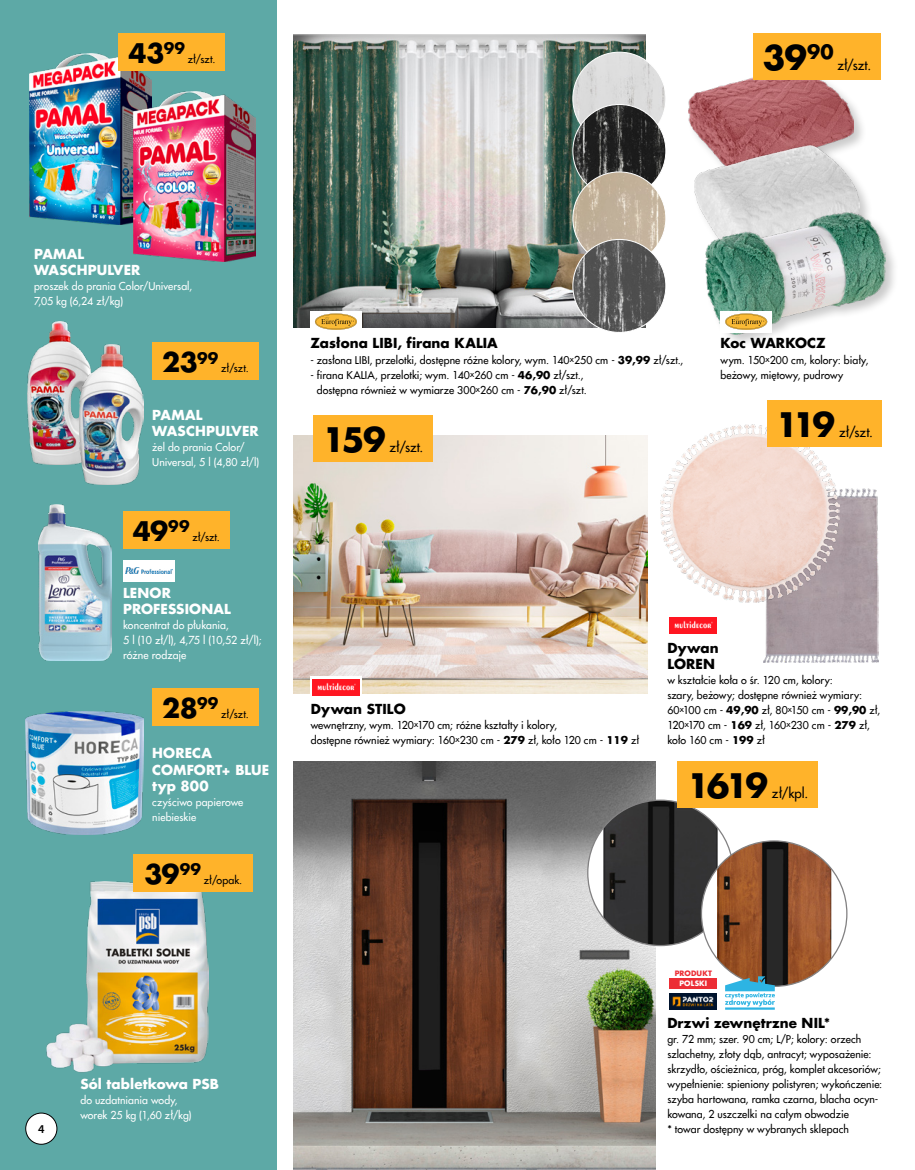
<style>
.page{position:relative;width:915px;height:1170px;background:#fff}
.page>*{position:absolute;margin:0;border:0;box-sizing:border-box;transform-origin:0 0}
.t1{font:700 33px "Futura Pl";letter-spacing:-.09em;color:#000}
.t2{font:700 26.4px "Futura Pl";letter-spacing:-.02em;color:#000}
.t3{font:700 15.45px "Futura Pl";color:#000}
.t4{font:700 13.5px/16.2px "Futura Pl";letter-spacing:.01em;color:#fff}
.t5{font:700 13.5px/16.2px "Futura Pl";letter-spacing:.01em;color:#000}
.t6{font:13.2px "Futura Pl";letter-spacing:.01em;color:#000}
.t7{font:600 12px "Myriad Pro";color:#000}
.t8{font:10.65px/15.1px "Futura Pl";color:#fff}
.t9{font:10.5px/15px "Futura Pl";letter-spacing:.005em;color:#000}
.t10{font:10.5px/15px "Futura Pl";letter-spacing:.005em;color:#fff}
.t11{font:700 7.2px "Futura Pl";letter-spacing:.02em;color:#ec2d35}
.t12{font:700 7.2px "Futura Pl";letter-spacing:.02em;color:#fff}
.s1{font-size:8.4px}
.s2{font-weight:700}
</style>
<div class="page">
<div style="left:0;top:0;width:277px;height:1169px;background:#5da9a6"></div>
<img style="left:294px;top:436px;width:353px;height:257px">
<img style="left:763px;top:489px;width:114px;height:174px">
<img style="left:660px;top:424px;width:179px;height:178px">
<div style="left:686px;top:68px;width:180px;height:117px;background:#000;opacity:.21"></div>
<img style="left:688px;top:70px;width:165px;height:101px">
<div style="left:692px;top:144px;width:181px;height:124px;background:#000;opacity:.21"></div>
<img style="left:694px;top:146px;width:165px;height:108px">
<div style="left:704px;top:211px;width:194px;height:137px;background:#000;opacity:.21"></div>
<img style="left:705px;top:213px;width:180px;height:121px">
<img style="left:294px;top:34px;width:351px;height:293px">
<img style="left:572px;top:52px;width:93px;height:93px;border-radius:46px">
<img style="left:572px;top:104px;width:93px;height:93px;border-radius:46px">
<img style="left:572px;top:172px;width:93px;height:93px;border-radius:46px">
<img style="left:572px;top:239px;width:93px;height:93px;border-radius:46px">
<img style="left:30px;top:54px;width:121px;height:171px">
<img style="left:134px;top:91px;width:121px;height:171px">
<img style="left:28px;top:321px;width:51px;height:144px">
<img style="left:38px;top:504px;width:74px;height:156px">
<img style="left:25px;top:711px;width:118px;height:123px">
<img style="left:79px;top:345px;width:64px;height:140px">
<img style="left:294px;top:761px;width:361px;height:408px">
<img style="left:46px;top:881px;width:162px;height:191px">
<svg style="left:587px;top:800px;width:146px;height:145px"></svg>
<img style="left:603px;top:800px;width:114px;height:145px">
<div style="left:701px;top:840px;width:145px;height:146px;background:#fff;border-radius:50%"></div>
<img style="left:716px;top:840px;width:115px;height:146px">
<div style="left:720px;top:311px;width:51px;height:21px;background:#fff"></div>
<svg style="left:725px;top:313px;width:42px;height:17px"></svg>
<div style="left:310px;top:311px;width:51px;height:21px;background:#fff"></div>
<svg style="left:315px;top:313px;width:42px;height:17px"></svg>
<svg style="left:310px;top:676px;width:52px;height:20px"></svg>
<img style="left:313px;top:679px;width:46px;height:16px">
<div style="left:123px;top:560px;width:52px;height:21px;background:#fff"></div>
<img style="left:125px;top:567px;width:47px;height:6px">
<div style="left:669px;top:967px;width:48px;height:11px;background:#fff"></div>
<div style="left:669px;top:978px;width:48px;height:10px;background:#ec2d35"></div>
<div style="left:667px;top:990px;width:51px;height:22px;background:linear-gradient(to right,#fff,#fff)"></div>
<img style="left:669px;top:993px;width:47px;height:16px">
<div style="left:667px;top:615px;width:51px;height:21px;background:linear-gradient(to right,#ff1621,#ff1621)"></div>
<img style="left:669px;top:618px;width:47px;height:15px">
<div style="left:766px;top:400px;width:115px;height:47px;background:#ffb32a"></div>
<div style="left:313px;top:415px;width:119px;height:46px;background:#ffb32a"></div>
<div style="left:753px;top:33px;width:127px;height:47px;background:#ffb32a"></div>
<div style="left:119px;top:33px;width:106px;height:38px;background:#ffb32a"></div>
<div style="left:152px;top:342px;width:106px;height:38px;background:#ffb32a"></div>
<div style="left:123px;top:511px;width:106px;height:37px;background:#ffb32a"></div>
<div style="left:152px;top:688px;width:106px;height:37px;background:#ffb32a"></div>
<div style="left:677px;top:761px;width:140px;height:47px;background:#ffb32a"></div>
<svg style="left:724px;top:976px;width:50px;height:33px"></svg>
<div style="left:134px;top:854px;width:119px;height:37px;background:#ffb32a"></div>
<div style="left:26px;top:1112px;width:31px;height:32px;background:#fff;border-radius:50%"></div>
<div style="left:26px;top:1112px;width:31px;height:32px;border:1px solid #000;border-radius:50%"></div>
<h3 class="t3" style="left:164px;top:38px;width:23px">99</h3>
<h2 class="t2" style="left:128px;top:35px;width:38px">43</h2>
<p class="t9" style="left:188px;top:51px;width:29px">zł/szt.</p>
<h1 class="t1" style="left:762px;top:36px;width:72px">39<sup>90</sup></h1>
<p class="t6" style="left:837px;top:57px;width:35px">zł/szt.</p>
<p class="t4" style="left:34px;top:245px;width:108px">PAMAL<br>WASCHPULVER</p>
<p class="t10" style="left:34px;top:278px;width:160px">proszek do prania Color/Universal,<br>7,05 kg (6,24 zł/kg)</p>
<h2 class="t2" style="left:162px;top:345px;width:58px">23<sup>99</sup></h2>
<p class="t9" style="left:221px;top:361px;width:29px">zł/szt.</p>
<p class="t4" style="left:152px;top:406px;width:108px">PAMAL<br>WASCHPULVER</p>
<p class="t10" style="left:152px;top:439px;width:108px">żel do prania Color/<br>Universal, 5 l (4,80 zł/l)</p>
<h2 class="t2" style="left:133px;top:513px;width:58px">49<sup>99</sup></h2>
<p class="t9" style="left:192px;top:529px;width:29px">zł/szt.</p>
<p class="t4" style="left:123px;top:584px;width:109px">LENOR<br>PROFESSIONAL</p>
<p class="t10" style="left:123px;top:617px;width:107px">koncentrat do płukania,</p>
<p class="t8" style="left:123px;top:632px;width:140px">5 l (10 zł/l), 4,75 l (10,52 zł/l); różne rodzaje</p>
<h2 class="t2" style="left:162px;top:690px;width:58px">28<sup>99</sup></h2>
<p class="t9" style="left:221px;top:706px;width:29px">zł/szt.</p>
<p class="t4" style="left:152px;top:745px;width:118px">HORECA<br>COMFORT+ BLUE typ 800</p>
<p class="t10" style="left:152px;top:794px;width:93px">czyściwo papierowe niebieskie</p>
<h2 class="t2" style="left:144px;top:856px;width:58px">39<sup>99</sup></h2>
<p class="t9" style="left:204px;top:872px;width:40px">zł/opak.</p>
<p class="t7" style="left:38px;top:1121px;width:8px">4</p>
<p class="t4" style="left:80px;top:1075px;width:140px">Sól tabletkowa PSB</p>
<p class="t10" style="left:80px;top:1092px;width:113px">do uzdatniania wody, worek 25 kg (1,60 zł/kg)</p>
<p class="t5" style="left:310px;top:335px;width:189px">Zasłona LIBI, firana KALIA</p>
<p class="t9" style="left:310px;top:352px;width:374px">- zasłona LIBI, przelotki, dostępne różne kolory, wym. 140<span class="s1">x</span>250 cm - <span class="s2">39,99</span> zł/szt.,</p>
<p class="t9" style="left:317px;top:367px;width:271px;text-indent:-6px">- firana KALIA, przelotki; wym. 140<span class="s1">x</span>260 cm - <span class="s2">46,90</span> zł/szt., dostępna również w wymiarze 300<span class="s1">x</span>260 cm - <span class="s2">76,90</span> zł/szt.</p>
<h1 class="t1" style="left:322px;top:417px;width:65px">159</h1>
<p class="t6" style="left:389px;top:438px;width:35px">zł/szt.</p>
<p class="t5" style="left:720px;top:335px;width:107px">Koc WARKOCZ</p>
<p class="t9" style="left:720px;top:352px;width:149px">wym. 150<span class="s1">x</span>200 cm, kolory: biały, beżowy, miętowy, pudrowy</p>
<h1 class="t1" style="left:775px;top:403px;width:61px">119</h1>
<p class="t6" style="left:838px;top:424px;width:35px">zł/szt.</p>
<p class="t5" style="left:310px;top:700px;width:96px">Dywan STILO</p>
<p class="t9" style="left:310px;top:717px;width:330px">wewnętrzny, wym. 120<span class="s1">x</span>170 cm; różne kształty i kolory,<br>dostępne również wymiary: 160<span class="s1">x</span>230 cm - <span class="s2">279</span> zł, koło 120 cm - <span class="s2">119</span> zł</p>
<p class="t5" style="left:667px;top:639px;width:53px">Dywan<br>LOREN</p>
<p class="t9" style="left:667px;top:672px;width:214px">w kształcie koła o śr. 120 cm, kolory:<br>szary, beżowy; dostępne również wymiary:<br>60<span class="s1">x</span>100 cm - <span class="s2">49,90</span> zł, 80<span class="s1">x</span>150 cm - <span class="s2">99,90</span> zł, 120<span class="s1">x</span>170 cm - <span class="s2">169</span> zł, 160<span class="s1">x</span>230 cm - <span class="s2">279</span> zł, koło 160 cm - <span class="s2">199</span> zł</p>
<h1 class="t1" style="left:686px;top:764px;width:82px">1619</h1>
<p class="t6" style="left:771px;top:785px;width:38px">zł/kpl.</p>
<p class="t11" style="left:674px;top:968px;width:39px">PRODUKT</p>
<p class="t12" style="left:679px;top:978px;width:29px">POLSKI</p>
<p class="t5" style="left:667px;top:1014px;width:164px">Drzwi zewnętrzne NIL*</p>
<p class="t9" style="left:667px;top:1031px;width:216px">gr. 72 mm; szer. 90 cm; L/P; kolory: orzech szlachetny, złoty dąb, antracyt; wyposażenie: skrzydło, ościeżnica, próg, komplet akcesoriów; wypełnienie: spieniony polistyren; wykończenie: szyba hartowana, ramka czarna, blacha ocyn&shy;kowana, 2 uszczelki na całym obwodzie<br>* towar dostępny w wybranych sklepach</p>
</div>
